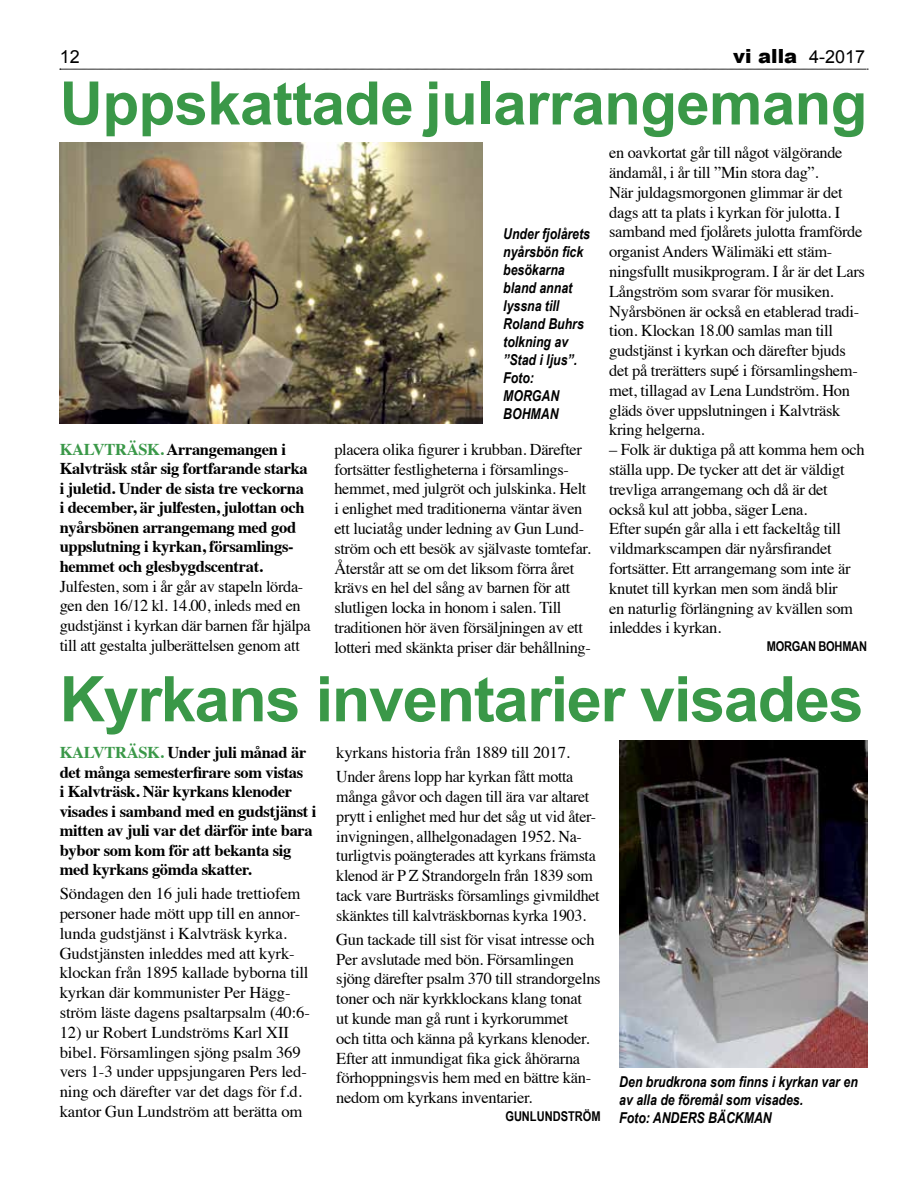
<style>
.page{position:relative;width:918px;height:1188px;background:#fff}
.page>*{position:absolute;margin:0;border:0;box-sizing:border-box;transform-origin:0 0}
.t1{font:700 63px "Arial";letter-spacing:-.02em;color:#3a9848}
.t2{font:700 60px "Arial";letter-spacing:-.01em;color:#3a9848}
.t3{font:900 19.5px "Arial";color:#000}
.t4{font:18px "Arial";color:#000}
.t5{font:16.5px/19.8px "Times";letter-spacing:-.02em;color:#000}
.t6{font:700 16.5px/19.5px "Times";letter-spacing:-.02em;color:#000}
.t7{font:italic 700 15px/18px "Arial Narrow";color:#000}
.t8{font:700 13.5px "Arial Narrow";color:#000}
.t9{font:700 13.5px "Arial Narrow";letter-spacing:-.02em;color:#000}
.s1{font-weight:400;font-size:18px}
.s2{color:#3a9848}
</style>
<div class="page">
<svg style="left:60px;top:69px;width:808px;height:1px"></svg>
<img style="left:619px;top:740px;width:248px;height:328px">
<img style="left:60px;top:142px;width:422px;height:281px">
<p class="t4" style="left:60px;top:44px;width:22px">12</p>
<p class="t3" style="left:733px;top:41px;width:133px">vi alla <span class="s1">4-2017</span></p>
<h2 class="t2" style="left:60px;top:64px;width:809px">Uppskattade jularrangemang</h2>
<p class="t5" style="left:609px;top:141px;width:257px">en oavkortat går till något välgörande ändamål, i år till ”Min stora dag”.<br>När juldagsmorgonen glimmar är det dags att ta plats i kyrkan för julotta. I samband med fjolårets julotta framförde organist Anders Wälimäki ett stäm&shy;ningsfullt musikprogram. I år är det Lars Långström som svarar för musiken.<br>Nyårsbönen är också en etablerad tradi&shy;tion. Klockan 18.00 samlas man till gudstjänst i kyrkan och därefter bjuds det på trerätters supé i församlingshem&shy;met, tillagad av Lena Lundström. Hon gläds över uppslutningen i Kalvträsk kring helgerna.</p>
<p class="t5" style="left:609px;top:438px;width:257px">– Folk är duktiga på att komma hem och ställa upp. De tycker att det är väldigt trevliga arrangemang och då är det också kul att jobba, säger Lena.<br>Efter supén går alla i ett fackeltåg till vildmarkscampen där nyårsfirandet fortsätter. Ett arrangemang som inte är knutet till kyrkan men som ändå blir<br>en naturlig förlängning av kvällen som inleddes i kyrkan.</p>
<p class="t9" style="left:767px;top:636px;width:102px">MORGAN BOHMAN</p>
<p class="t7" style="left:503px;top:224px;width:88px">Under fjolårets nyårsbön fick besökarna bland annat lyssna till<br>Roland Buhrs tolkning av ”Stad i ljus”.<br>Foto:<br>MORGAN<br>BOHMAN</p>
<p class="t6" style="left:60px;top:438px;width:250px"><span class="s2">KALVTRÄSK.</span> Arrangemangen i Kalvträsk står sig fortfarande starka i juletid. Under de sista tre veckorna i december, är julfesten, julottan och nyårsbönen arrangemang med god uppslutning i kyrkan, församlings&shy;hemmet och glesbygdscentrat.</p>
<p class="t5" style="left:60px;top:575px;width:252px">Julfesten, som i år går av stapeln lörda&shy;gen den 16/12 kl. 14.00, inleds med en gudstjänst i kyrkan där barnen får hjälpa till att gestalta julberättelsen genom att</p>
<h1 class="t1" style="left:60px;top:658px;width:806px">Kyrkans inventarier visades</h1>
<p class="t5" style="left:336px;top:739px;width:239px;line-height:24px">kyrkans historia från 1889 till 2017.<br>Under årens lopp har kyrkan fått motta</p>
<p class="t5" style="left:336px;top:785px;width:265px">många gåvor och dagen till ära var altaret prytt i enlighet med hur det såg ut vid åter&shy;invigningen, allhelgonadagen 1952. Na&shy;turligtvis poängterades att kyrkans främsta klenod är P Z Strandorgeln från 1839 som tack vare Burträsks församlings givmildhet skänktes till kalvträskbornas kyrka 1903.</p>
<p class="t5" style="left:336px;top:928px;width:266px">Gun tackade till sist för visat intresse och Per avslutade med bön. Församlingen sjöng därefter psalm 370 till strandorgelns toner och när kyrkklockans klang tonat<br>ut kunde man gå runt i kyrkorummet<br>och titta och känna på kyrkans klenoder.<br>Efter att inmundigat fika gick åhörarna förhoppningsvis hem med en bättre kän&shy;nedom om kyrkans inventarier.</p>
<p class="t8" style="left:505px;top:1106px;width:97px">GUNLUNDSTRÖM</p>
<p class="t5" style="left:334px;top:438px;width:258px">placera olika figurer i krubban. Därefter fortsätter festligheterna i församlings&shy;hemmet, med julgröt och julskinka. Helt i enlighet med traditionerna väntar även ett luciatåg under ledning av Gun Lund&shy;ström och ett besök av självaste tomtefar.<br>Återstår att se om det liksom förra året krävs en hel del sång av barnen för att slutligen locka in honom i salen. Till traditionen hör även försäljningen av ett lotteri med skänkta priser där behållning-</p>
<p class="t6" style="left:60px;top:741px;width:258px"><span class="s2">KALVTRÄSK.</span> Under juli månad är det många semesterfirare som vistas<br>i Kalvträsk. När kyrkans klenoder visades i samband med en gudstjänst i mitten av juli var det därför inte bara bybor som kom för att bekanta sig med kyrkans gömda skatter.</p>
<p class="t5" style="left:60px;top:882px;width:252px">Söndagen den 16 juli hade trettiofem personer hade mött upp till en annor&shy;lunda gudstjänst i Kalvträsk kyrka.<br>Gudstjänsten inleddes med att kyrk&shy;klockan från 1895 kallade byborna till kyrkan där kommunister Per Hägg&shy;ström läste dagens psaltarpsalm (40:6-</p>
<p class="t5" style="left:60px;top:1021px;width:249px">12) ur Robert Lundströms Karl XII bibel. Församlingen sjöng psalm 369 vers 1-3 under uppsjungaren Pers led&shy;ning och därefter var det dags för f.d. kantor Gun Lundström att berätta om</p>
<p class="t7" style="left:619px;top:1072px;width:240px">Den brudkrona som finns i kyrkan var en av alla de föremål som visades.<br>Foto: ANDERS BÄCKMAN</p>
</div>
